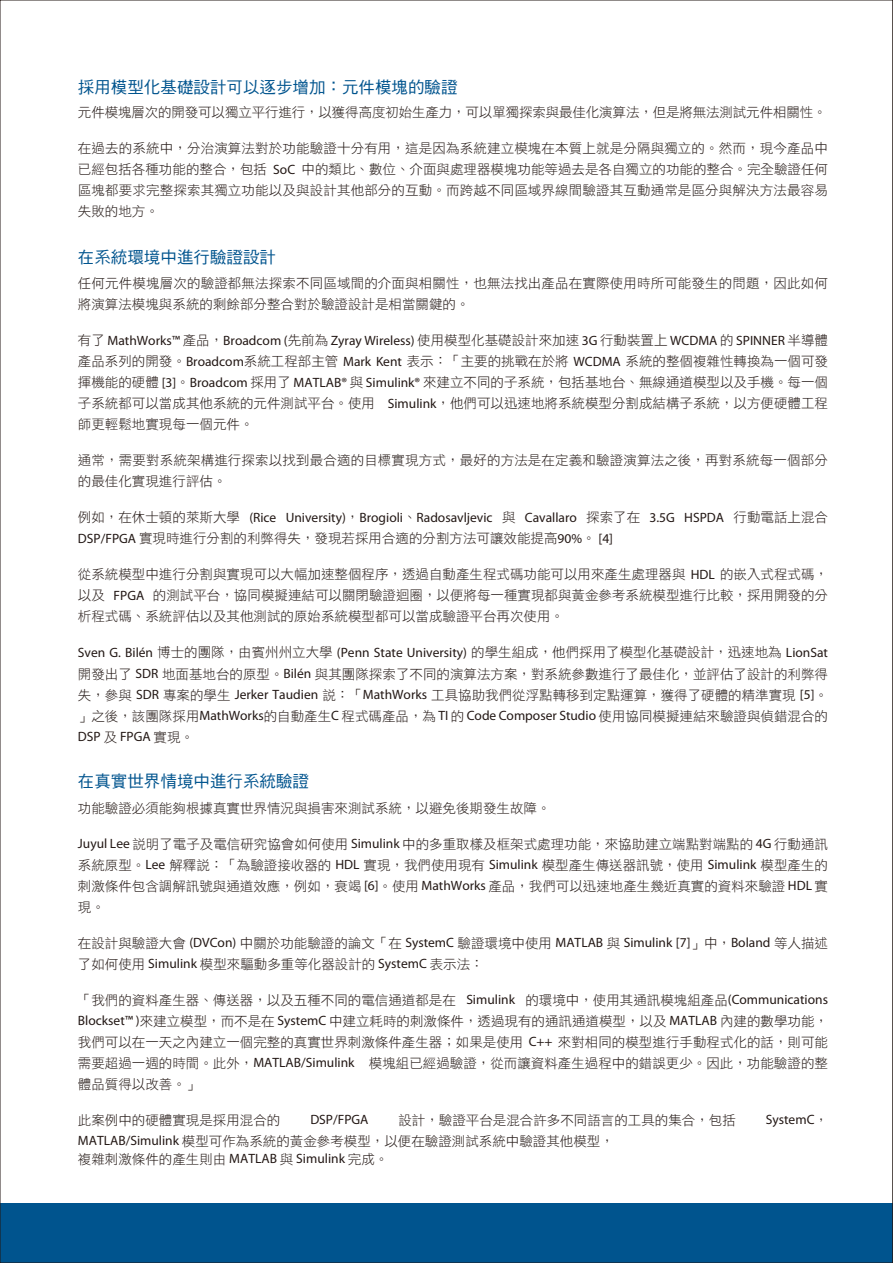
<style>
.page{position:relative;width:893px;height:1263px;background:#fff}
.page>*{position:absolute;margin:0;border:0;box-sizing:border-box;transform-origin:0 0}
.t1{font:16.5px "DF Hei Std W5";color:#00548e}
.t2{font:13.5px/21px "DF Hei Std W3";color:#231815;text-align:justify}
.t3{font:13.5px "Myriad Pro";color:#231815}
.s1{font-family:"Myriad Pro"}
.s2{font-family:"DF Hei Std W3"}
</style>
<div class="page">
<div style="left:0;top:1203px;width:893px;height:60px;background:#00548e"></div>
<svg style="left:892px;top:0;width:1px;height:1263px"></svg>
<p class="t1" style="left:78px;top:79px;width:381px">採用模型化基礎設計可以逐步增加：元件模塊的驗證</p>
<p class="t2" style="left:78px;top:101px;width:750px">元件模塊層次的開發可以獨立平行進行，以獲得高度初始生產力，可以單獨探索與最佳化演算法，但是將無法測試元件相關性。</p>
<p class="t2" style="left:78px;top:137px;width:751px">在過去的系統中，分治演算法對於功能驗證十分有用，這是因為系統建立模塊在本質上就是分隔與獨立的。然而，現今產品中已經包括各種功能的整合，包括 <span class="s1">SoC</span> 中的類比、數位、介面與處理器模塊功能等過去是各自獨立的功能的整合。完全驗證任何區塊都要求完整探索其獨立功能以及與設計其他部分的互動。而跨越不同區域界線間驗證其互動通常是區分與解決方法最容易失敗的地方。</p>
<p class="t1" style="left:78px;top:248px;width:199px">在系統環境中進行驗證設計</p>
<p class="t2" style="left:78px;top:273px;width:751px">任何元件模塊層次的驗證都無法探索不同區域間的介面與相關性，也無法找出產品在實際使用時所可能發生的問題，因此如何將演算法模塊與系統的剩餘部分整合對於驗證設計是相當關鍵的。</p>
<p class="t3" style="left:78px;top:332px;width:752px"><span class="s2">有了</span> MathWorks™ <span class="s2">產品，</span>Broadcom (<span class="s2">先前為</span> Zyray Wireless) <span class="s2">使用模型化基礎設計來加速</span> 3G <span class="s2">行動裝置上</span> WCDMA <span class="s2">的</span> SPINNER <span class="s2">半導體</span></p>
<p class="t2" style="left:78px;top:351px;width:752px">產品系列的開發。<span class="s1">Broadcom</span>系統工程部主管 <span class="s1">Mark Kent</span> 表示：「主要的挑戰在於將 <span class="s1">WCDMA</span> 系統的整個複雜性轉換為一個可發揮機能的硬體 <span class="s1">[3]</span>。<span class="s1">Broadcom</span> 採用了 <span class="s1">MATLAB®</span> 與 <span class="s1">Simulink®</span> 來建立不同的子系統，包括基地台、無線通道模型以及手機。每一個子系統都可以當成其他系統的元件測試平台。使用 <span class="s1">Simulink</span>，他們可以迅速地將系統模型分割成結構子系統，以方便硬體工程師更輕鬆地實現每一個元件。</p>
<p class="t2" style="left:78px;top:450px;width:751px">通常，需要對系統架構進行探索以找到最合適的目標實現方式，最好的方法是在定義和驗證演算法之後，再對系統每一個部分的最佳化實現進行評估。</p>
<p class="t3" style="left:78px;top:509px;width:752px"><span class="s2">例如，在休士頓的萊斯大學</span> (Rice University)<span class="s2">，</span>Brogioli<span class="s2">、</span>Radosavljevic <span class="s2">與</span> Cavallaro <span class="s2">探索了在</span> 3.5G HSPDA <span class="s2">行動電話上混合</span></p>
<p class="t2" style="left:78px;top:528px;width:537px"><span class="s1">DSP/FPGA</span> 實現時進行分割的利弊得失，發現若採用合適的分割方法可讓效能提高<span class="s1">90%</span>。 <span class="s1">[4]</span></p>
<p class="t2" style="left:78px;top:564px;width:752px">從系統模型中進行分割與實現可以大幅加速整個程序，透過自動產生程式碼功能可以用來產生處理器與 <span class="s1">HDL</span> 的嵌入式程式碼，以及 <span class="s1">FPGA</span> 的測試平台，協同模擬連結可以關閉驗證迴圈，以便將每一種實現都與黃金參考系統模型進行比較，採用開發的分析程式碼、系統評估以及其他測試的原始系統模型都可以當成驗證平台再次使用。</p>
<p class="t3" style="left:78px;top:644px;width:751px">Sven G. Bilén <span class="s2">博士的團隊，由賓州州立大學</span> (Penn State University) <span class="s2">的學生組成，他們採用了模型化基礎設計，迅速地為</span> LionSat</p>
<p class="t2" style="left:78px;top:663px;width:752px">開發出了 <span class="s1">SDR</span> 地面基地台的原型。<span class="s1">Bilén</span> 與其團隊探索了不同的演算法方案，對系統參數進行了最佳化，並評估了設計的利弊得失，參與 <span class="s1">SDR</span> 專案的學生 <span class="s1">Jerker Taudien</span> 說：「<span class="s1">MathWorks</span> 工具協助我們從浮點轉移到定點運算，獲得了硬體的精準實現 <span class="s1">[5]</span>。」之後，該團隊採用<span class="s1">MathWorks</span>的自動產生<span class="s1">C</span> 程式碼產品，為 <span class="s1">TI</span> 的 <span class="s1">Code Composer Studio</span> 使用協同模擬連結來驗證與偵錯混合的</p>
<p class="t3" style="left:78px;top:728px;width:118px">DSP <span class="s2">及</span> FPGA <span class="s2">實現。</span></p>
<p class="t1" style="left:78px;top:772px;width:232px">在真實世界情境中進行系統驗證</p>
<p class="t2" style="left:78px;top:797px;width:474px">功能驗證必須能夠根據真實世界情況與損害來測試系統，以避免後期發生故障。</p>
<p class="t2" style="left:78px;top:833px;width:752px"><span class="s1">Juyul Lee</span> 說明了電子及電信研究協會如何使用 <span class="s1">Simulink</span> 中的多重取樣及框架式處理功能，來協助建立端點對端點的 <span class="s1">4G</span> 行動通訊系統原型。<span class="s1">Lee</span> 解釋說：「為驗證接收器的 <span class="s1">HDL</span> 實現，我們使用現有 <span class="s1">Simulink</span> 模型產生傳送器訊號，使用 <span class="s1">Simulink</span> 模型產生的刺激條件包含調解訊號與通道效應，例如，衰竭 <span class="s1">[6]</span>。使用 <span class="s1">MathWorks</span> 產品，我們可以迅速地產生幾近真實的資料來驗證 <span class="s1">HDL</span> 實現。</p>
<p class="t3" style="left:78px;top:934px;width:751px"><span class="s2">在設計與驗證大會</span> (DVCon) <span class="s2">中關於功能驗證的論文「在</span> SystemC <span class="s2">驗證環境中使用</span> MATLAB <span class="s2">與</span> Simulink [7]<span class="s2">」中，</span>Boland <span class="s2">等人描述</span></p>
<p class="t2" style="left:78px;top:953px;width:407px">了如何使用 <span class="s1">Simulink</span> 模型來驅動多重等化器設計的 <span class="s1">SystemC</span> 表示法：</p>
<p class="t2" style="left:78px;top:989px;width:752px">「我們的資料產生器、傳送器，以及五種不同的電信通道都是在 <span class="s1">Simulink</span> 的環境中，使用其通訊模塊組產品<span class="s1">(Communications Blockset™ )</span>來建立模型，而不是在 <span class="s1">SystemC</span> 中建立耗時的刺激條件，透過現有的通訊通道模型，以及 <span class="s1">MATLAB</span> 內建的數學功能，我們可以在一天之內建立一個完整的真實世界刺激條件產生器；如果是使用 <span class="s1">C++</span> 來對相同的模型進行手動程式化的話，則可能需要超過一週的時間。此外，<span class="s1">MATLAB/Simulink</span> 模塊組已經過驗證，從而讓資料產生過程中的錯誤更少。因此，功能驗證的整體品質得以改善。」</p>
<p class="t2" style="left:78px;top:1109px;width:204px">此案例中的硬體實現是採用混合的</p>
<p class="t3" style="left:310px;top:1111px;width:60px">DSP/FPGA</p>
<p class="t2" style="left:398px;top:1109px;width:339px">設計，驗證平台是混合許多不同語言的工具的集合，包括</p>
<p class="t3" style="left:766px;top:1111px;width:64px">SystemC<span class="s2">，</span></p>
<p class="t2" style="left:78px;top:1132px;width:537px;line-height:18px"><span class="s1">MATLAB/Simulink</span> 模型可作為系統的黃金參考模型，以便在驗證測試系統中驗證其他模型，複雜刺激條件的產生則由 <span class="s1">MATLAB</span> 與 <span class="s1">Simulink</span> 完成。</p>
</div>
